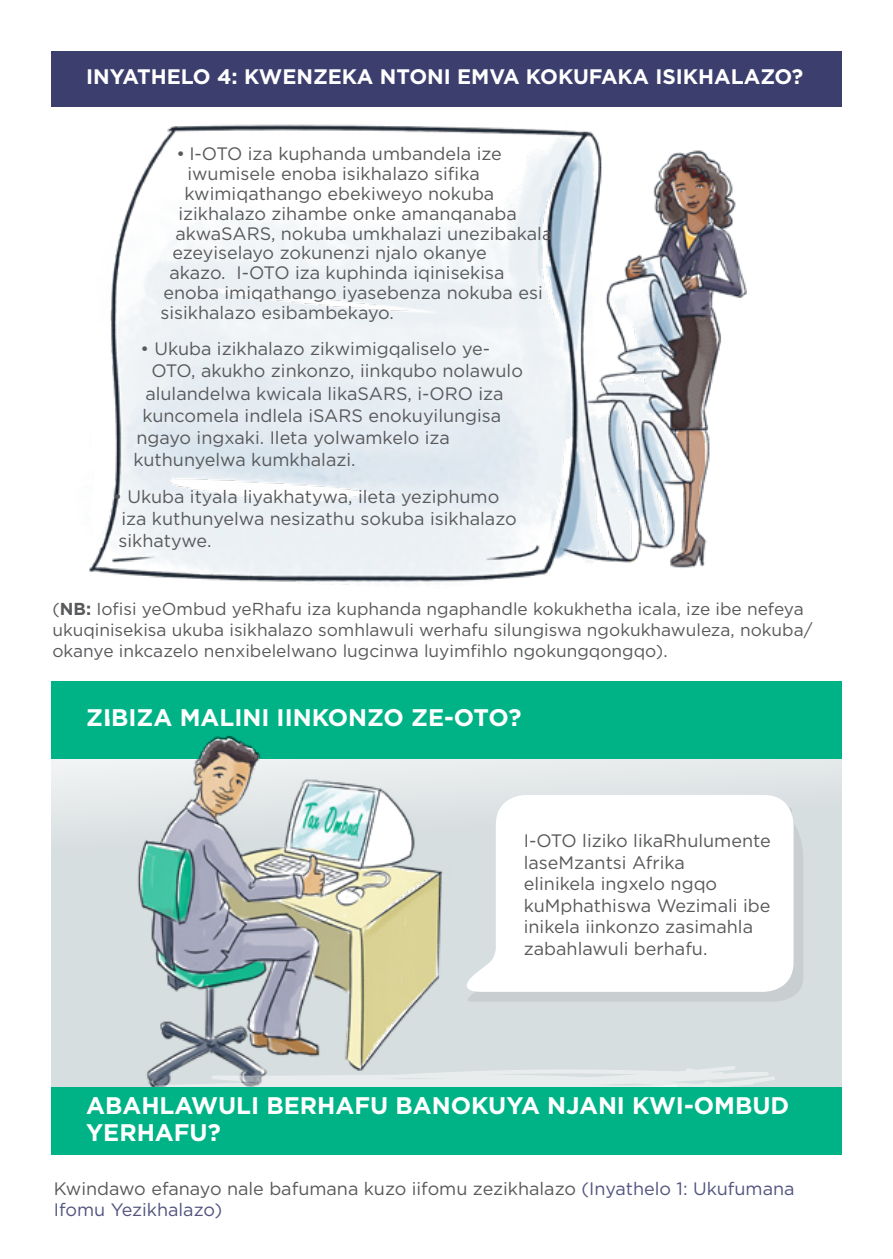
<style>
.page{position:relative;width:893px;height:1259px;background:#fff}
.page>*{position:absolute;margin:0;border:0;box-sizing:border-box;transform-origin:0 0}
.t1{font:700 24px/27.3px "Gotham";color:#fff}
.t2{font:700 21px "Gotham";color:#fff}
.t3{font:18px/21.6px "Gotham";color:#58595b}
.t4{font:17.4px/20.7px "Gotham";color:#58595b}
.s1{font-weight:700}
.s2{color:#52547e}
</style>
<div class="page">
<svg style="left:51px;top:758px;width:791px;height:329px;background:#d9e0e1"></svg>
<img style="left:65px;top:106px;width:685px;height:480px">
<div style="left:51px;top:680px;width:791px;height:78px;background:#00b387"></div>
<img style="left:111px;top:735px;width:399px;height:330px">
<svg style="left:463px;top:805px;width:340px;height:196px;background:#cbd1d3"></svg>
<svg style="left:453px;top:795px;width:340px;height:197px"></svg>
<svg style="left:51px;top:1065px;width:744px;height:90px;background:#cfdddc"></svg>
<div style="left:51px;top:51px;width:791px;height:55px;background:#3c3e6e"></div>
<div style="left:51px;top:1087px;width:791px;height:67px;background:#00b387"></div>
<p class="t2" style="left:86px;top:62px;width:719px">INYATHELO 4: KWENZEKA NTONI EMVA KOKUFAKA ISIKHALAZO?</p>
<p class="t3" style="left:176px;top:143px;width:327px">• I-OTO iza kuphanda umbandela ize</p>
<p class="t3" style="left:187px;top:163px;width:294px">iwumisele enoba isikhalazo sifika</p>
<p class="t3" style="left:184px;top:182px;width:311px">kwimiqathango ebekiweyo nokuba</p>
<p class="t3" style="left:178px;top:202px;width:340px">izikhalazo zihambe onke amanqanaba</p>
<p class="t3" style="left:175px;top:222px;width:378px">akwaSARS, nokuba umkhalazi unezibakala</p>
<p class="t3" style="left:172px;top:242px;width:316px">ezeyiselayo zokunenzi njalo okanye</p>
<p class="t3" style="left:169px;top:262px;width:337px">akazo. I-OTO iza kuphinda iqinisekisa</p>
<p class="t3" style="left:163px;top:281px;width:381px">enoba imiqathango iyasebenza nokuba esi</p>
<p class="t3" style="left:160px;top:301px;width:235px">sisikhalazo esibambekayo.</p>
<p class="t3" style="left:140px;top:337px;width:351px">• Ukuba izikhalazo zikwimigqaliselo ye-</p>
<p class="t3" style="left:151px;top:360px;width:373px">OTO, akukho zinkonzo, iinkqubo nolawulo</p>
<p class="t3" style="left:145px;top:382px;width:360px">alulandelwa kwicala likaSARS, i-ORO iza</p>
<p class="t3" style="left:142px;top:404px;width:360px">kuncomela indlela iSARS enokuyilungisa</p>
<p class="t3" style="left:136px;top:426px;width:315px">ngayo ingxaki. Ileta yolwamkelo iza</p>
<p class="t3" style="left:133px;top:449px;width:224px">kuthunyelwa kumkhalazi.</p>
<p class="t3" style="left:113px;top:485px;width:405px">• Ukuba ityala liyakhatywa, ileta yeziphumo iza kuthunyelwa nesizathu sokuba isikhalazo sikhatywe.</p>
<p class="t4" style="left:52px;top:598px;width:762px">(<span class="s1">NB:</span> Iofisi yeOmbud yeRhafu iza kuphanda ngaphandle kokukhetha icala, ize ibe nefeya ukuqinisekisa ukuba isikhalazo somhlawuli werhafu silungiswa ngokukhawuleza, nokuba/ okanye inkcazelo nenxibelelwano lugcinwa luyimfihlo ngokungqongqo).</p>
<h1 class="t1" style="left:86px;top:703px;width:437px">ZIBIZA MALINI IINKONZO ZE-OTO?</h1>
<p class="t3" style="left:524px;top:829px;width:248px">I-OTO liziko likaRhulumente laseMzantsi Afrika<br>elinikela ingxelo ngqo kuMphathiswa Wezimali ibe inikela iinkonzo zasimahla zabahlawuli berhafu.</p>
<h1 class="t1" style="left:86px;top:1091px;width:705px">ABAHLAWULI BERHAFU BANOKUYA NJANI KWI-OMBUD<br>YERHAFU?</h1>
<p class="t3" style="left:54px;top:1177px;width:742px">Kwindawo efanayo nale bafumana kuzo iifomu zezikhalazo <span class="s2">(Inyathelo 1: Ukufumana<br>Ifomu Yezikhalazo)</span></p>
</div>
